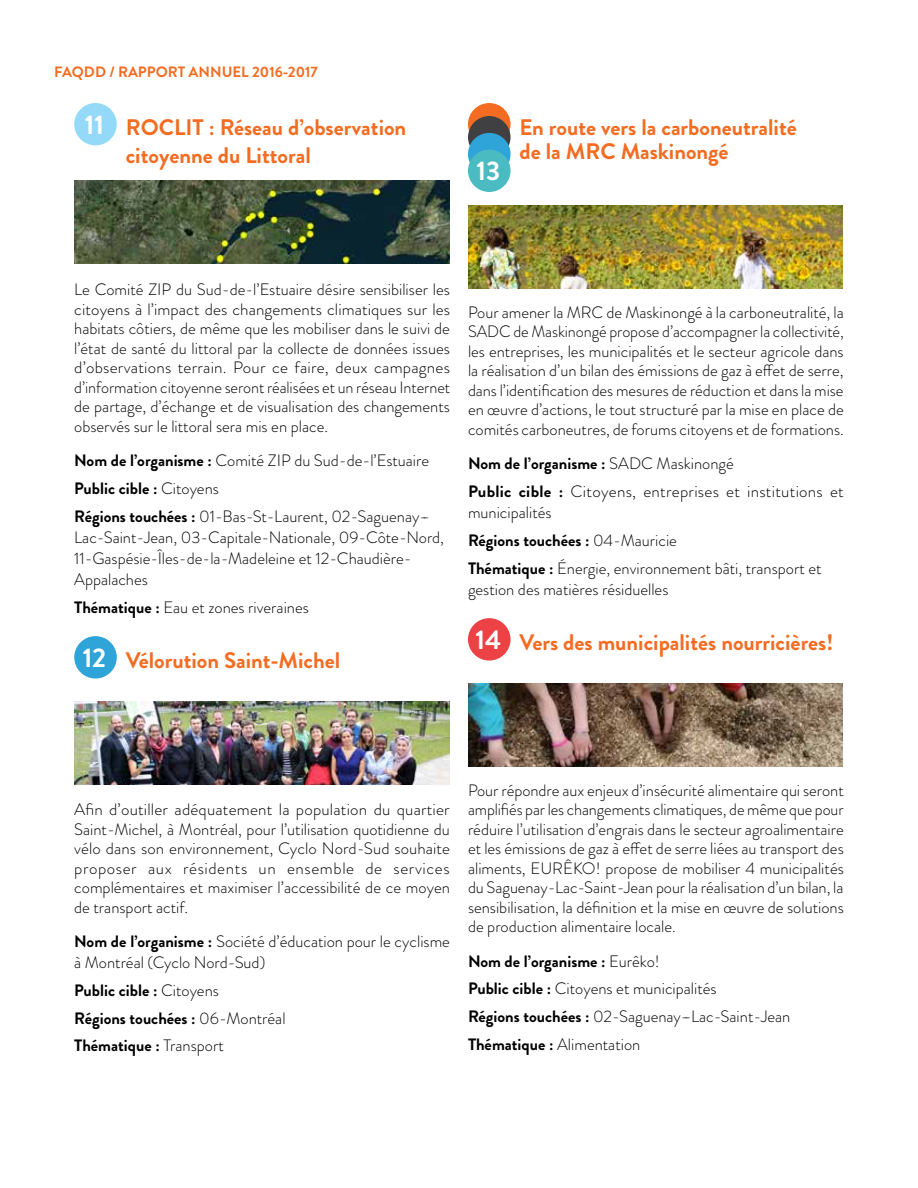
<style>
.page{position:relative;width:918px;height:1188px;background:#fff}
.page>*{position:absolute;margin:0;border:0;box-sizing:border-box;transform-origin:0 0}
.t1{font:700 27px "Brandon Grotesque";color:#fff}
.t2{font:700 22.5px/28.5px "Brandon Grotesque";color:#f36c21}
.t3{font:300 16.5px/19.5px "Brandon Grotesque";color:#000}
.t4{font:700 16.5px/27.8px "Brandon Grotesque";color:#000}
.t5{font:700 15px "Brandon Grotesque";color:#f36c21}
.s1{font-size:27px;color:#fff}
.s2{font-weight:700}
.s3{font-weight:300}
</style>
<div class="page">
<div style="left:74px;top:103px;width:43px;height:42px;background:#94daf8;border-radius:50%"></div>
<img style="left:74px;top:181px;width:375px;height:83px">
<div style="left:74px;top:636px;width:43px;height:43px;background:#2fa4d8;border-radius:50%"></div>
<img style="left:74px;top:701px;width:375px;height:83px">
<div style="left:468px;top:103px;width:43px;height:42px;background:#f36c21;border-radius:50%"></div>
<img style="left:468px;top:205px;width:375px;height:84px">
<div style="left:468px;top:618px;width:43px;height:43px;background:#ec4145;border-radius:50%"></div>
<img style="left:468px;top:683px;width:375px;height:83px">
<div style="left:468px;top:116px;width:43px;height:42px;background:#404043;border-radius:50%"></div>
<div style="left:468px;top:133px;width:43px;height:42px;background:#2fa4d8;border-radius:50%"></div>
<div style="left:468px;top:150px;width:43px;height:42px;background:#4abbc0;border-radius:50%"></div>
<p class="t5" style="left:54px;top:61px;width:265px">FAQDD / RAPPORT ANNUEL 2016-2017</p>
<h2 class="t2" style="left:126px;top:113px;width:282px;text-indent:-41px"><span class="s1">11</span> ROCLIT : Réseau d’observation citoyenne du Littoral</h2>
<h1 class="t1" style="left:476px;top:152px;width:25px">13</h1>
<h2 class="t2" style="left:519px;top:116px;width:279px;line-height:24px">En route vers la carboneutralité de la MRC Maskinongé</h2>
<p class="t3" style="left:74px;top:280px;width:377px;text-align:justify">Le Comité ZIP du Sud-de-l’Estuaire désire sensibiliser les citoyens à l’impact des changements climatiques sur les habitats côtiers, de même que les mobiliser dans le suivi de l’état de santé du littoral par la collecte de données issues d’observations terrain. Pour ce faire, deux campagnes d’information citoyenne seront réalisées et un réseau Internet de partage, d’échange et de visualisation des changements observés sur le littoral sera mis en place.</p>
<p class="t3" style="left:74px;top:447px;width:357px;line-height:27.8px"><span class="s2">Nom de l’organisme :</span> Comité ZIP du Sud-de-l’Estuaire<br><span class="s2">Public cible :</span> Citoyens<br><span class="s2">Régions touchées :</span> 01-Bas-St-Laurent, 02-Saguenay--</p>
<p class="t3" style="left:74px;top:527px;width:371px;line-height:21px">Lac-Saint-Jean, 03-Capitale-Nationale, 09-Côte-Nord,<br>11-Gaspésie-Îles-de-la-Madeleine et 12-Chaudière-<br>Appalaches</p>
<p class="t3" style="left:74px;top:597px;width:236px"><span class="s2">Thématique :</span> Eau et zones riveraines</p>
<h2 class="t2" style="left:83px;top:646px;width:259px"><span class="s1">12</span> Vélorution Saint-Michel</h2>
<p class="t3" style="left:468px;top:303px;width:377px;text-align:justify">Pour amener la MRC de Maskinongé à la carboneutralité, la SADC de Maskinongé propose d’accompagner la collectivité, les entreprises, les municipalités et le secteur agricole dans la réalisation d’un bilan des émissions de gaz à effet de serre, dans l’identification des mesures de réduction et dans la mise en œuvre d’actions, le tout structuré par la mise en place de comités carboneutres, de forums citoyens et de formations.</p>
<p class="t3" style="left:468px;top:450px;width:377px;line-height:27.8px"><span class="s2">Nom de l’organisme :</span> SADC Maskinongé<br><span class="s2">Public cible :</span> Citoyens, entreprises et institutions et</p>
<p class="t3" style="left:468px;top:499px;width:355px;line-height:27.8px">municipalités<br><span class="s2">Régions touchées :</span> 04-Mauricie<br><span class="s2">Thématique :</span> Énergie, environnement bâti, transport et</p>
<p class="t3" style="left:468px;top:579px;width:202px">gestion des matières résiduelles</p>
<h2 class="t2" style="left:475px;top:628px;width:359px"><span class="s1">14</span> Vers des municipalités nourricières!</h2>
<p class="t3" style="left:74px;top:800px;width:377px;text-align:justify">Afin d’outiller adéquatement la population du quartier Saint-Michel, à Montréal, pour l’utilisation quotidienne du vélo dans son environnement, Cyclo Nord-Sud souhaite proposer aux résidents un ensemble de services complémentaires et maximiser l’accessibilité de ce moyen de transport actif.</p>
<p class="t3" style="left:74px;top:931px;width:377px;line-height:21px"><span class="s2">Nom de l’organisme :</span> Société d’éducation pour le cyclisme à Montréal (Cyclo Nord-Sud)</p>
<p class="t4" style="left:74px;top:976px;width:213px">Public cible : <span class="s3">Citoyens<br></span>Régions touchées : <span class="s3">06-Montréal<br></span>Thématique : <span class="s3">Transport</span></p>
<p class="t3" style="left:468px;top:780px;width:377px;text-align:justify">Pour répondre aux enjeux d’insécurité alimentaire qui seront amplifiés par les changements climatiques, de même que pour réduire l’utilisation d’engrais dans le secteur agroalimentaire et les émissions de gaz à effet de serre liées au transport des aliments, EURÊKO! propose de mobiliser 4 municipalités du Saguenay-Lac-Saint-Jean pour la réalisation d’un bilan, la sensibilisation, la définition et la mise en œuvre de solutions de production alimentaire locale.</p>
<p class="t3" style="left:468px;top:947px;width:324px;line-height:27.8px"><span class="s2">Nom de l’organisme :</span> Eurêko!<br><span class="s2">Public cible :</span> Citoyens et municipalités<br><span class="s2">Régions touchées :</span> 02-Saguenay--Lac-Saint-Jean <span class="s2">Thématique :</span> Alimentation</p>
</div>
